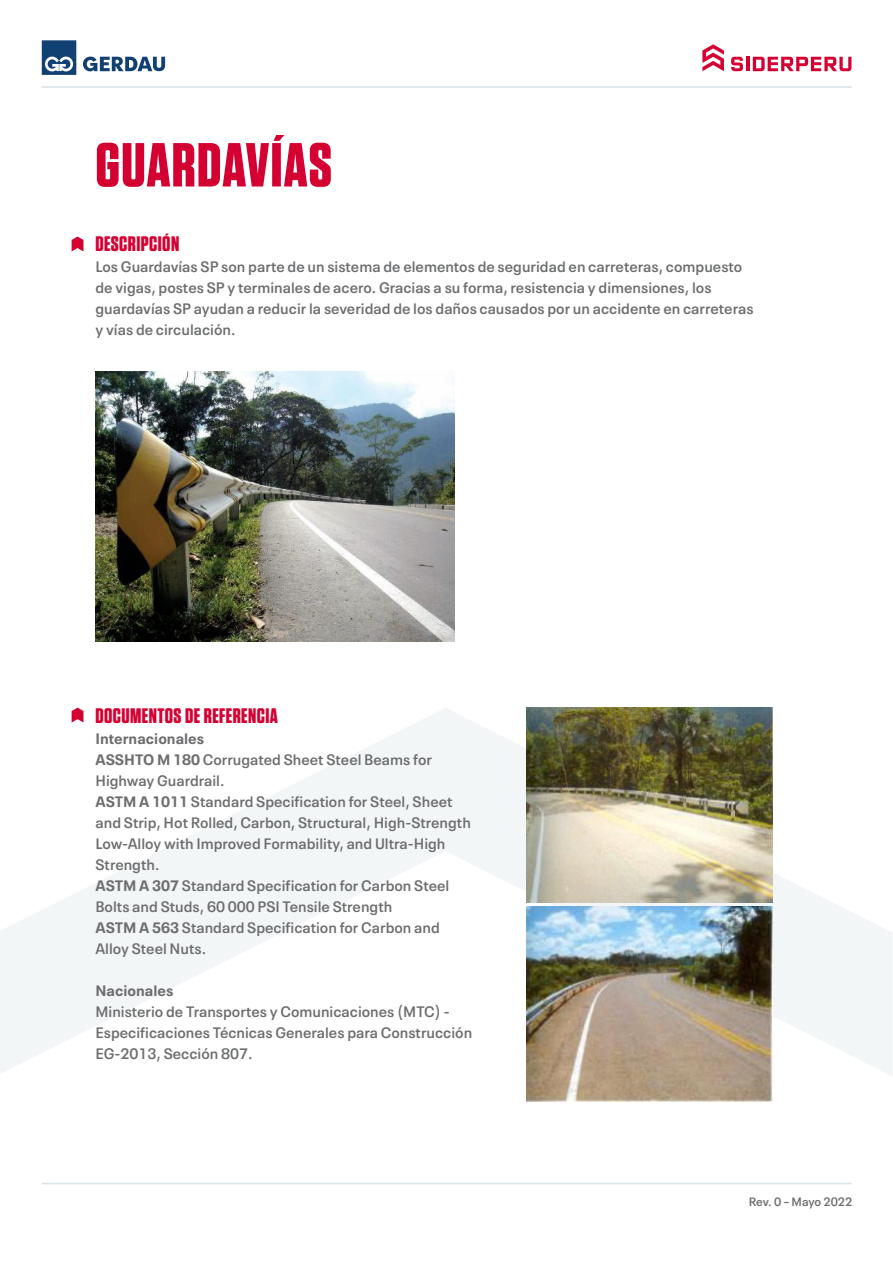
<style>
.page{position:relative;width:893px;height:1263px;background:#fff}
.page>*{position:absolute;margin:0;border:0;box-sizing:border-box;transform-origin:0 0}
.t1{font:700 61.95px "Tungsten";letter-spacing:.02em;color:#d50032}
.t2{font:700 21px "Tungsten";letter-spacing:.02em;color:#d50032}
.t3{font:600 15px/21px "Neue Plak Text";color:#6d6e70}
.t4{font:700 15px "Neue Plak Text";color:#6d6e70}
.t5{font:600 12px "Neue Plak Text";letter-spacing:-.01em;color:#6d6e70}
.s1{font-weight:700}
</style>
<div class="page">
<svg style="left:0;top:708px;width:892px;height:368px"></svg>
<svg style="left:731px;top:57px;width:12px;height:14px"></svg>
<hr style="left:746px;top:57px;width:3px;height:14px;background:#d50032">
<svg style="left:753px;top:57px;width:98px;height:14px"></svg>
<svg style="left:702px;top:44px;width:22px;height:27px"></svg>
<svg style="left:83px;top:57px;width:82px;height:14px"></svg>
<svg style="left:42px;top:40px;width:34px;height:35px"></svg>
<hr style="left:42px;top:86px;width:809px;height:2px;background:#d9e2e7">
<hr style="left:42px;top:1183px;width:809px;height:1px;background:#d9e2e7">
<svg style="left:72px;top:236px;width:11px;height:15px"></svg>
<svg style="left:72px;top:708px;width:11px;height:14px"></svg>
<img style="left:95px;top:372px;width:360px;height:269px">
<img style="left:526px;top:708px;width:247px;height:195px">
<img style="left:526px;top:907px;width:247px;height:194px">
<h1 class="t1" style="left:95px;top:132px;width:238px">GUARDAVÍAS</h1>
<h2 class="t2" style="left:95px;top:233px;width:85px">DESCRIPCIÓN</h2>
<p class="t3" style="left:95px;top:255px;width:660px">Los Guardavías SP son parte de un sistema de elementos de seguridad en carreteras, compuesto de vigas, postes SP y terminales de acero. Gracias a su forma, resistencia y dimensiones, los guardavías SP ayudan a reducir la severidad de los daños causados por un accidente en carreteras y vías de circulación.</p>
<h2 class="t2" style="left:95px;top:704px;width:184px">DOCUMENTOS DE REFERENCIA</h2>
<p class="t3" style="left:95px;top:726px;width:377px"><span class="s1">Internacionales<br>ASSHTO M 180</span> Corrugated Sheet Steel Beams for Highway Guardrail.<br><span class="s1">ASTM A 1011</span> Standard Specification for Steel, Sheet and Strip, Hot Rolled, Carbon, Structural, High-Strength Low-Alloy with Improved Formability, and Ultra-High Strength.<br><span class="s1">ASTM A 307</span> Standard Specification for Carbon Steel Bolts and Studs, 60 000 PSI Tensile Strength<br><span class="s1">ASTM A 563</span> Standard Specification for Carbon and Alloy Steel Nuts.</p>
<p class="t4" style="left:95px;top:978px;width:80px">Nacionales</p>
<p class="t3" style="left:95px;top:999px;width:378px">Ministerio de Transportes y Comunicaciones (MTC) -<br>Especificaciones Técnicas Generales para Construcción<br>EG-2013, Sección 807.</p>
<p class="t5" style="left:749px;top:1192px;width:105px">Rev. 0 – Mayo 2022</p>
</div>
